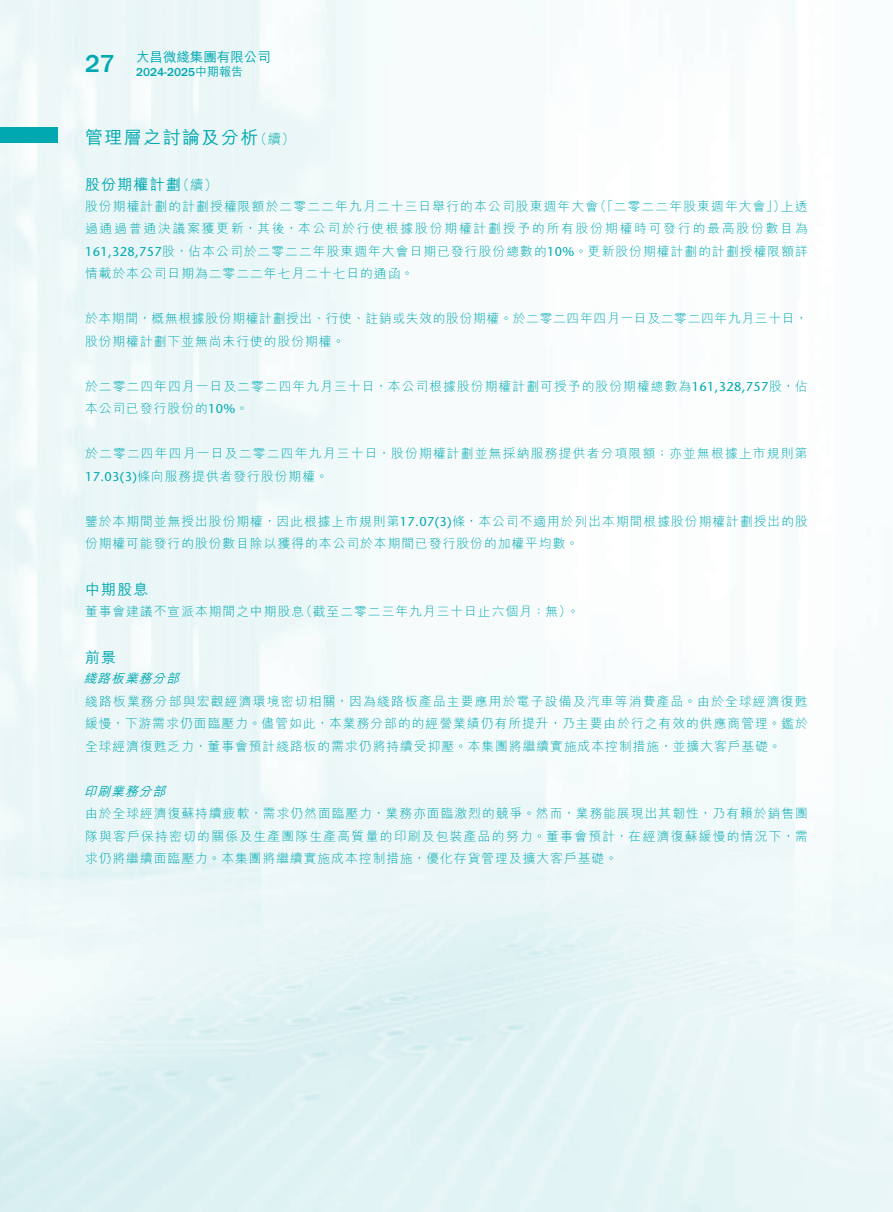
<style>
.page{position:relative;width:893px;height:1212px;background:#fff}
.page>*{position:absolute;margin:0;border:0;box-sizing:border-box;transform-origin:0 0}
.t1{font:500 18px "M Hei HK";letter-spacing:.08em;color:#00a9b1}
.t2{font:500 15px "M Hei HK";letter-spacing:.08em;color:#00a9b1}
.t3{font:500 13.5px "M Hei HK";color:#00a9b1}
.t4{font:300 13.5px "M Hei HK";color:#00a9b1}
.t5{font:300 12.75px/22.5px "M Hei HK";letter-spacing:.08em;color:#00a9b1}
.t6{font:300 12.75px/22.5px "M Hei HK";letter-spacing:.055em;color:#00a9b1}
.t7{font:italic 500 12.75px "M Hei HK";color:#00a9b1}
.t8{font:500 12px "ITC Franklin Gothic Std";color:#00a9b1}
.s1{font-family:"ITC Franklin Gothic Std";font-size:25.5px}
.s2{font-family:"M Hei HK"}
.s3{font-family:"Stone Sans Std";font-weight:500}
</style>
<div class="page">
<img style="left:0;top:0;width:893px;height:1212px">
<div style="left:0;top:128px;width:57px;height:15px;background:#00a9b1"></div>
<p class="t3" style="left:85px;top:47px;width:187px"><span class="s1">27</span> 大昌微綫集團有限公司</p>
<p class="t8" style="left:136px;top:65px;width:109px">2024-2025<span class="s2">中期報告</span></p>
<h1 class="t1" style="left:85px;top:124px;width:175px">管理層之討論及分析</h1>
<p class="t4" style="left:176px;top:176px;width:43px">（續(</p>
<p class="t4" style="left:254px;top:129px;width:43px">（續(</p>
<p class="t2" style="left:85px;top:174px;width:97px">股份期權計劃</p>
<p class="t5" style="left:594px;top:194px;width:193px">（「二零二二年股東週年大會」）</p>
<p class="t5" style="left:85px;top:194px;width:724px">股份期權計劃的計劃授權限額於二零二二年九月二十三日舉行的本公司股東週年大會<br>過通過普通決議案獲更新，其後，本公司於行使根據股份期權計劃授予的所有股份期權時可發行的最高股份數目為<span class="s3">161,328,757</span>股，佔本公司於二零二二年股東週年大會日期已發行股份總數的<span class="s3">10%</span>。更新股份期權計劃的計劃授權限額詳情載於本公司日期為二零二二年七月二十七日的通函。</p>
<p class="t6" style="left:85px;top:307px;width:724px">於本期間，概無根據股份期權計劃授出、行使、註銷或失效的股份期權。於二零二四年四月一日及二零二四年九月三十日，股份期權計劃下並無尚未行使的股份期權。</p>
<p class="t5" style="left:85px;top:374px;width:724px">於二零二四年四月一日及二零二四年九月三十日，本公司根據股份期權計劃可授予的股份期權總數為<span class="s3">161,328,757</span>股，佔本公司已發行股份的<span class="s3">10%</span>。</p>
<p class="t5" style="left:85px;top:442px;width:724px">於二零二四年四月一日及二零二四年九月三十日，股份期權計劃並無採納服務提供者分項限額；亦並無根據上市規則第<br><span class="s3">17.03 3( )</span>條向服務提供者發行股份期權。</p>
<p class="t5" style="left:85px;top:509px;width:724px">鑒於本期間並無授出股份期權，因此根據上市規則第<span class="s3">17.07 3(</span> 條<span class="s3">)</span> ，本公司不適用於列出本期間根據股份期權計劃授出的股份期權可能發行的股份數目除以獲得的本公司於本期間已發行股份的加權平均數。</p>
<p class="t2" style="left:85px;top:579px;width:65px">中期股息</p>
<p class="t5" style="left:567px;top:599px;width:14px">。</p>
<p class="t5" style="left:781px;top:194px;width:28px">上透</p>
<p class="t5" style="left:300px;top:599px;width:273px">（截至二零二三年九月三十日止六個月：無(</p>
<p class="t5" style="left:85px;top:599px;width:221px">董事會建議不宣派本期間之中期股息</p>
<p class="t2" style="left:85px;top:646px;width:33px">前景</p>
<p class="t7" style="left:84px;top:669px;width:101px">綫路板業務分部</p>
<p class="t5" style="left:85px;top:689px;width:724px;text-align:justify">綫路板業務分部與宏觀經濟環境密切相關，因為綫路板產品主要應用於電子設備及汽車等消費產品。由於全球經濟復甦緩慢，下游需求仍面臨壓力。儘管如此，本業務分部的的經營業績仍有所提升，乃主要由於行之有效的供應商管理。鑑於全球經濟復甦乏力，董事會預計綫路板的需求仍將持續受抑壓。本集團將繼續實施成本控制措施，並擴大客戶基礎。</p>
<p class="t7" style="left:84px;top:782px;width:87px">印刷業務分部</p>
<p class="t5" style="left:85px;top:802px;width:724px;text-align:justify">由於全球經濟復蘇持續疲軟，需求仍然面臨壓力，業務亦面臨激烈的競爭。然而，業務能展現出其韌性，乃有賴於銷售團隊與客戶保持密切的關係及生產團隊生產高質量的印刷及包裝產品的努力。董事會預計，在經濟復蘇緩慢的情況下，需求仍將繼續面臨壓力。本集團將繼續實施成本控制措施，優化存貨管理及擴大客戶基礎。</p>
</div>
